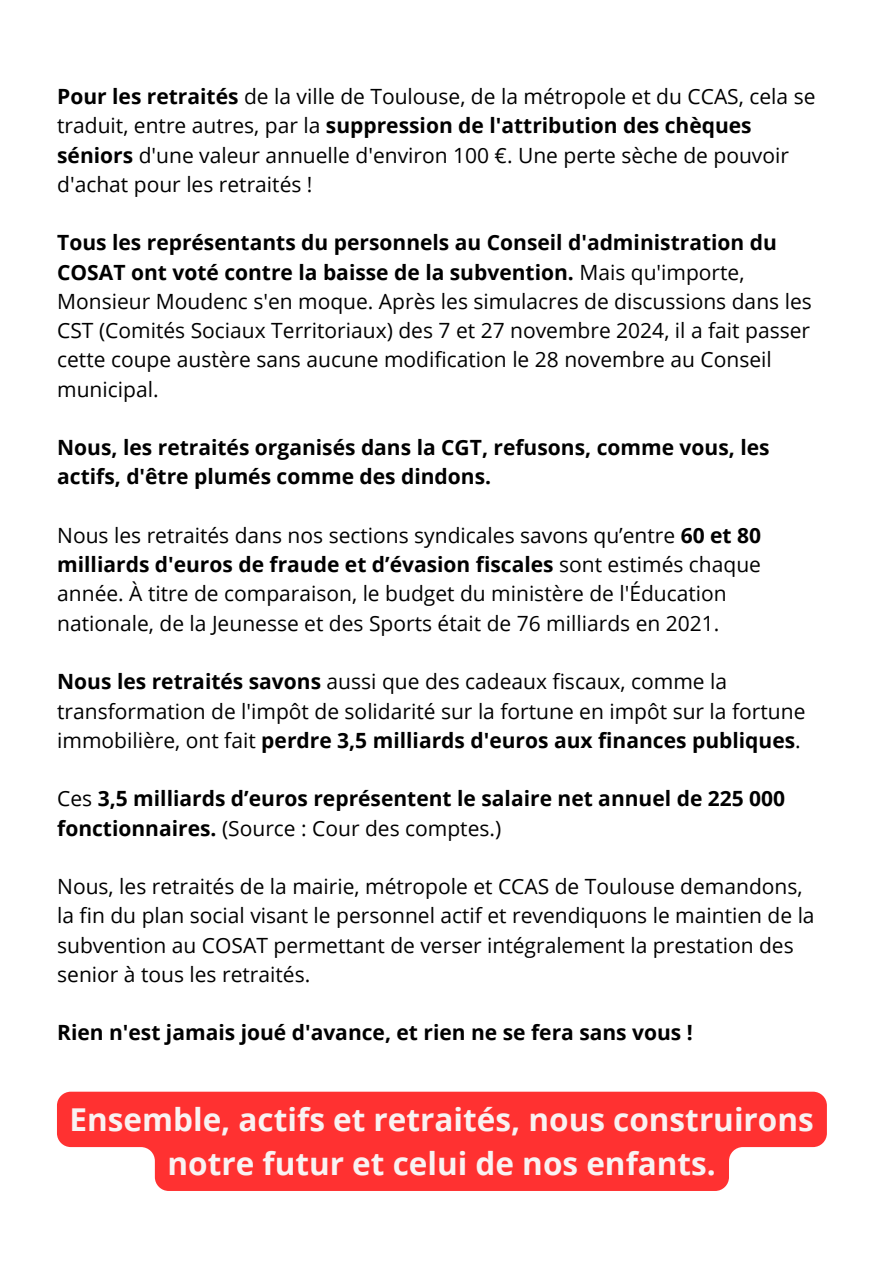
<style>
.page{position:relative;width:894px;height:1264px;background:#fff}
.page>*{position:absolute;margin:0;border:0;box-sizing:border-box;transform-origin:0 0}
.t1{font:700 31.5px/43.8px "Open Sans";color:#f9f2f2;text-align:center}
.t2{font:21px/29.2px "Open Sans";color:#000}
.t3{font:700 21px/29.2px "Open Sans";color:#000}
.s1{font-weight:700}
.s2{font-weight:400}
</style>
<div class="page">
<svg style="left:57px;top:1091px;width:769px;height:99px;background:#ff4949"></svg>
<p class="t2" style="left:57px;top:81px;width:759px"><span class="s1">Pour les retraités</span> de la ville de Toulouse, de la métropole et du CCAS, cela se traduit, entre autres, par la <span class="s1">suppression de l'attribution des chèques séniors</span> d'une valeur annuelle d'environ 100 €. Une perte sèche de pouvoir d'achat pour les retraités !</p>
<p class="t2" style="left:57px;top:227px;width:755px"><span class="s1">Tous les représentants du personnels au Conseil d'administration du COSAT ont voté contre la baisse de la subvention.</span> Mais qu'importe, Monsieur Moudenc s'en moque. Après les simulacres de discussions dans les CST (Comités Sociaux Territoriaux) des 7 et 27 novembre 2024, il a fait passer cette coupe austère sans aucune modification le 28 novembre au Conseil municipal.</p>
<h2 class="t3" style="left:57px;top:432px;width:713px">Nous, les retraités organisés dans la CGT, refusons, comme vous, les actifs, d'être plumés comme des dindons.</h2>
<p class="t2" style="left:57px;top:520px;width:705px">Nous les retraités dans nos sections syndicales savons qu’entre <span class="s1">60 et 80 milliards d'euros de fraude et d’évasion fiscales</span> sont estimés chaque année. À titre de comparaison, le budget du ministère de l'Éducation nationale, de la Jeunesse et des Sports était de 76 milliards en 2021.</p>
<p class="t2" style="left:57px;top:666px;width:749px"><span class="s1">Nous les retraités savons</span> aussi que des cadeaux fiscaux, comme la transformation de l'impôt de solidarité sur la fortune en impôt sur la fortune immobilière, ont fait <span class="s1">perdre 3,5 milliards d'euros aux finances publiques</span>.</p>
<p class="t3" style="left:57px;top:783px;width:729px"><span class="s2">Ces</span> 3,5 milliards d’euros représentent le salaire net annuel de 225 000 fonctionnaires. <span class="s2">(Source : Cour des comptes.)</span></p>
<p class="t2" style="left:57px;top:871px;width:758px">Nous, les retraités de la mairie, métropole et CCAS de Toulouse demandons, la fin du plan social visant le personnel actif et revendiquons le maintien de la subvention au COSAT permettant de verser intégralement la prestation des senior à tous les retraités.</p>
<h2 class="t3" style="left:57px;top:1017px;width:637px">Rien n'est jamais joué d'avance, et rien ne se fera sans vous !</h2>
<h1 class="t1" style="left:70px;top:1096px;width:745px">Ensemble, actifs et retraités, nous construirons notre futur et celui de nos enfants.</h1>
</div>
